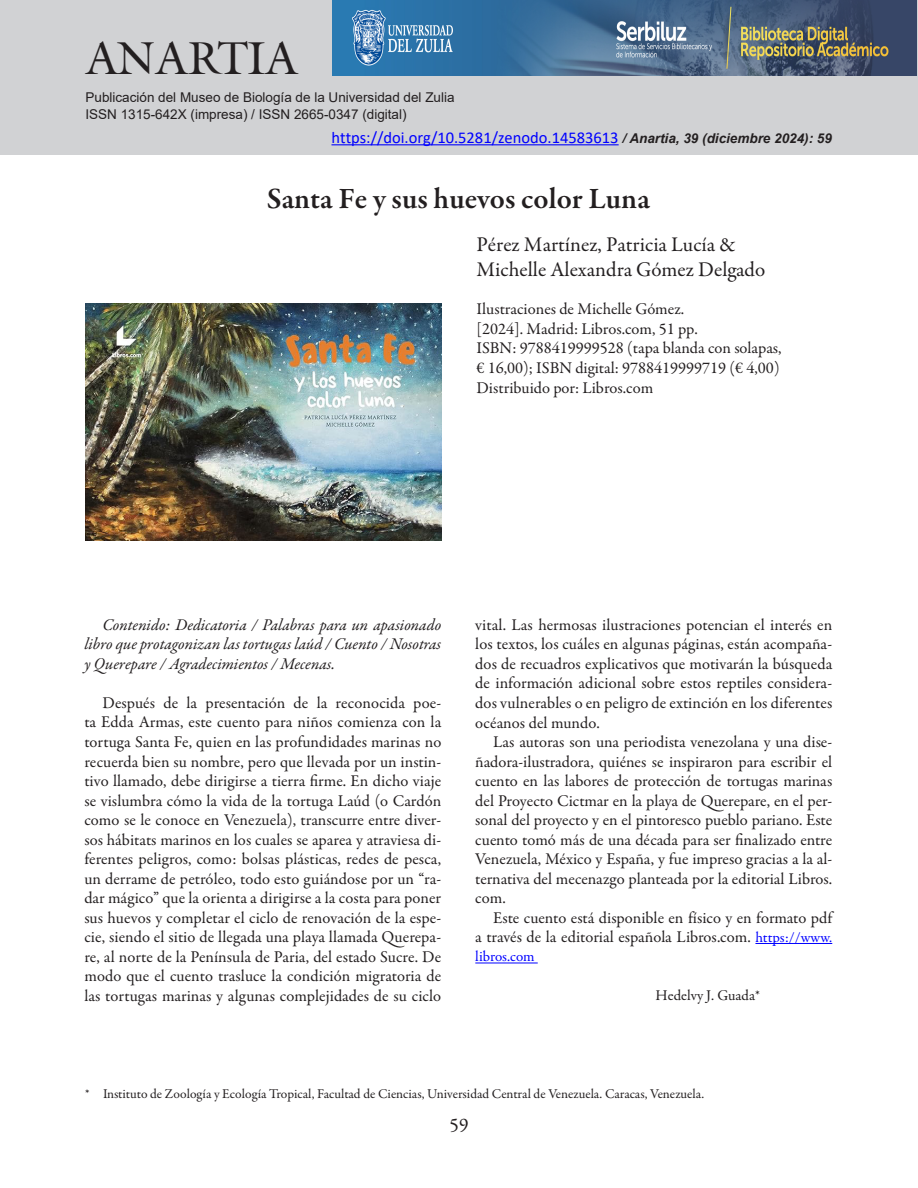
<style>
.page{position:relative;width:918px;height:1188px;background:#fff}
.page>*{position:absolute;margin:0;border:0;box-sizing:border-box;transform-origin:0 0}
.arriba_identi{font:45px "Galliard IT Cby BT";color:#231f20}
.titulos{font:600 30px "Garamond Premr Pro";color:#231f20}
.reseña-autores{font:21px/25.2px "Garamond Premr Pro";color:#231f20}
.t1{font:19.5px "Garamond Premr Pro";color:#231f20}
.reseña-editorial{font:16.5px/19.5px "Garamond Premr Pro";color:#231f20;text-align:justify}
.t2{font:italic 16.5px/19.5px "Garamond Premr Pro";color:#231f20;text-align:justify}
.arriba_identi-3{font:16.5px "Calibri";color:#00f}
.edit-firma{font:15px "Garamond Premr Pro";color:#231f20}
.t3{font:15px "Garamond Premr Pro";color:#00f}
.pie_pagina{font:13.5px "Garamond Premr Pro";color:#231f20}
.arriba_identi-2{font:13.5px "Arial";color:#231f20}
.s1{font-family:"Arial";font-weight:700;font-style:italic;font-size:13.5px;color:#231f20}
.s2{font-size:15px;color:#00f}
</style>
<div class="page">
<div style="left:0;top:0;width:918px;height:155px;background:#d1d2d4"></div>
<hr style="left:331px;top:144px;width:288px;height:1px;background:#00f">
<img style="left:85px;top:304px;width:357px;height:236px">
<hr style="left:755px;top:943px;width:77px;height:1px;background:#00f">
<hr style="left:475px;top:963px;width:63px;height:1px;background:#00f">
<img style="left:333px;top:0;width:583px;height:76px">
<p class="arriba_identi" style="left:86px;top:29px;width:214px">ANARTIA</p>
<p class="arriba_identi-2" style="left:86px;top:88px;width:371px">Publicación del Museo de Biología de la Universidad del Zulia</p>
<p class="arriba_identi-2" style="left:86px;top:105px;width:323px">ISSN 1315-642X (impresa) / ISSN 2665-0347 (digital)</p>
<p class="arriba_identi-3" style="left:331px;top:126px;width:502px">https://doi.org/10.5281/zenodo.14583613 <span class="s1">/ Anartia, 39 (diciembre 2024): 59</span></p>
<p class="titulos" style="left:267px;top:180px;width:385px">Santa Fe y sus huevos color Luna</p>
<p class="reseña-autores" style="left:477px;top:232px;width:290px">Pérez Martínez, Patricia Lucía &amp;<br>Michelle Alexandra Gómez Delgado</p>
<p class="reseña-editorial" style="left:477px;top:299px;width:307px;text-align:left">Ilustraciones de Michelle Gómez.<br>[2024]. Madrid: Libros.com, 51 pp.<br>ISBN: 9788419999528 (tapa blanda con solapas, € 16,00); ISBN digital: 9788419999719 (€ 4,00)<br>Distribuido por: Libros.com</p>
<p class="t2" style="left:84px;top:616px;width:358px;text-indent:18px">Contenido: Dedicatoria / Palabras para un apasionado libro que protagonizan las tortugas laúd / Cuento / Nosotras y Querepare / Agradecimientos / Mecenas.</p>
<p class="reseña-editorial" style="left:84px;top:693px;width:359px;text-indent:18px">Después de la presentación de la reconocida poe&shy;ta Edda Armas, este cuento para niños comienza con la tortuga Santa Fe, quien en las profundidades marinas no recuerda bien su nombre, pero que llevada por un instin&shy;tivo llamado, debe dirigirse a tierra firme. En dicho viaje se vislumbra cómo la vida de la tortuga Laúd (o Cardón como se le conoce en Venezuela), transcurre entre diver&shy;sos hábitats marinos en los cuales se aparea y atraviesa di&shy;ferentes peligros, como: bolsas plásticas, redes de pesca, un derrame de petróleo, todo esto guiándose por un “ra&shy;dar mágico” que la orienta a dirigirse a la costa para poner sus huevos y completar el ciclo de renovación de la espe&shy;cie, siendo el sitio de llegada una playa llamada Querepa&shy;re, al norte de la Península de Paria, del estado Sucre. De modo que el cuento trasluce la condición migratoria de las tortugas marinas y algunas complejidades de su ciclo</p>
<p class="reseña-editorial" style="left:475px;top:615px;width:358px">vital. Las hermosas ilustraciones potencian el interés en los textos, los cuáles en algunas páginas, están acompaña&shy;dos de recuadros explicativos que motivarán la búsqueda de información adicional sobre estos reptiles considera&shy;dos vulnerables o en peligro de extinción en los diferentes océanos del mundo.</p>
<p class="reseña-editorial" style="left:475px;top:732px;width:358px;text-indent:18px">Las autoras son una periodista venezolana y una dise&shy;ñadora-ilustradora, quiénes se inspiraron para escribir el cuento en las labores de protección de tortugas marinas del Proyecto Cictmar en la playa de Querepare, en el per&shy;sonal del proyecto y en el pintoresco pueblo pariano. Este cuento tomó más de una década para ser finalizado entre Venezuela, México y España, y fue impreso gracias a la al&shy;ternativa del mecenazgo planteada por la editorial Libros. com.</p>
<p class="reseña-editorial" style="left:475px;top:908px;width:358px;text-align:right">Este cuento está disponible en físico y en formato pdf<br>a través de la editorial española Libros.com. <span class="s2">https://www.</span></p>
<p class="t3" style="left:475px;top:948px;width:61px">libros.com</p>
<p class="edit-firma" style="left:656px;top:987px;width:106px">Hedelvy J. Guada*</p>
<p class="pie_pagina" style="left:85px;top:1085px;width:621px">* Instituto de Zoología y Ecología Tropical, Facultad de Ciencias, Universidad Central de Venezuela. Caracas, Venezuela.</p>
<p class="t1" style="left:450px;top:1113px;width:20px">59</p>
</div>
